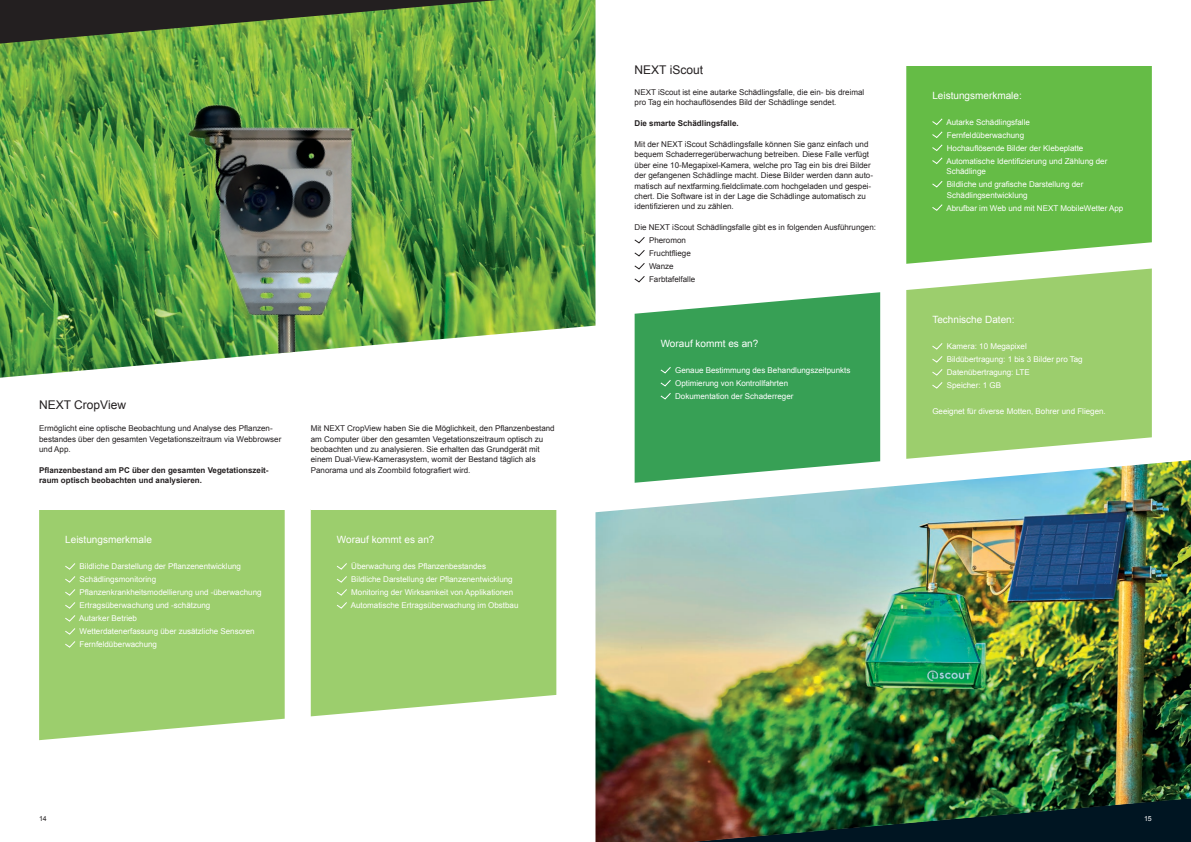
<style>
.page{position:relative;width:1191px;height:842px;background:#fff}
.page>*{position:absolute;margin:0;border:0;box-sizing:border-box;transform-origin:0 0}
.t1{font:12px "Arial";color:#231f20}
.t2{font:10px "Arial";color:#fff}
.t3{font:8px/10.4px "Arial";color:#231f20}
.t4{font:8px/13px "Arial";color:#fff}
.t5{font:700 8px/10.4px "Arial";color:#231f20}
.t6{font:7px "Arial";color:#231f20}
.t7{font:7px "Arial";color:#fff}
</style>
<div class="page">
<svg style="left:634px;top:237px;width:11px;height:46px"></svg>
<svg style="left:906px;top:269px;width:245px;height:190px;background:#a7d37d"></svg>
<svg style="left:634px;top:292px;width:246px;height:168px;background:#44a660"></svg>
<svg style="left:660px;top:366px;width:11px;height:7px"></svg>
<svg style="left:660px;top:379px;width:11px;height:7px"></svg>
<svg style="left:660px;top:392px;width:11px;height:7px"></svg>
<div style="left:906px;top:66px;width:245px;height:198px;background:#65bc46"></div>
<svg style="left:931px;top:118px;width:12px;height:7px"></svg>
<svg style="left:931px;top:131px;width:12px;height:7px"></svg>
<svg style="left:931px;top:144px;width:12px;height:7px"></svg>
<svg style="left:931px;top:157px;width:12px;height:7px"></svg>
<svg style="left:931px;top:181px;width:12px;height:7px"></svg>
<svg style="left:931px;top:204px;width:12px;height:7px"></svg>
<svg style="left:931px;top:343px;width:12px;height:7px"></svg>
<svg style="left:931px;top:356px;width:12px;height:7px"></svg>
<svg style="left:931px;top:369px;width:12px;height:7px"></svg>
<svg style="left:931px;top:382px;width:12px;height:7px"></svg>
<img style="left:595px;top:460px;width:596px;height:382px">
<div style="left:39px;top:510px;width:246px;height:230px;background:#9cce6d"></div>
<svg style="left:65px;top:563px;width:11px;height:7px"></svg>
<svg style="left:65px;top:576px;width:11px;height:7px"></svg>
<svg style="left:65px;top:589px;width:11px;height:7px"></svg>
<svg style="left:65px;top:602px;width:11px;height:7px"></svg>
<svg style="left:65px;top:615px;width:11px;height:7px"></svg>
<svg style="left:65px;top:628px;width:11px;height:7px"></svg>
<svg style="left:65px;top:641px;width:11px;height:7px"></svg>
<div style="left:311px;top:510px;width:245px;height:206px;background:#9cce6d"></div>
<svg style="left:336px;top:563px;width:11px;height:7px"></svg>
<svg style="left:336px;top:576px;width:11px;height:7px"></svg>
<svg style="left:336px;top:589px;width:11px;height:7px"></svg>
<svg style="left:336px;top:602px;width:11px;height:7px"></svg>
<img style="left:0;top:0;width:595px;height:378px">
<img style="left:115px;top:85px;width:289px;height:279px">
<h1 class="t1" style="left:39px;top:397px;width:88px">NEXT CropView</h1>
<p class="t3" style="left:39px;top:423px;width:244px">Ermöglicht eine optische Beobachtung und Analyse des Pflanzen&shy;bestandes über den gesamten Vegetationszeitraum via Webbrowser und App.</p>
<p class="t5" style="left:39px;top:465px;width:231px">Pflanzenbestand am PC über den gesamten Vegetationszeit&shy;raum optisch beobachten und analysieren.</p>
<p class="t2" style="left:65px;top:533px;width:88px">Leistungsmerkmale</p>
<p class="t4" style="left:79px;top:560px;width:184px">Bildliche Darstellung der Pflanzenentwicklung Schädlingsmonitoring Pflanzenkrankheitsmodellierung und -überwachung Ertragsüberwachung und -schätzung<br>Autarker Betrieb<br>Wetterdatenerfassung über zusätzliche Sensoren Fernfeldüberwachung</p>
<p class="t3" style="left:311px;top:423px;width:245px">Mit NEXT CropView haben Sie die Möglichkeit, den Pflanzenbestand am Computer über den gesamten Vegetationszeitraum optisch zu beobachten und zu analysieren. Sie erhalten das Grundgerät mit einem Dual-View-Kamerasystem, womit der Bestand täglich als Panorama und als Zoombild fotografiert wird.</p>
<p class="t2" style="left:337px;top:533px;width:99px">Worauf kommt es an?</p>
<p class="t4" style="left:351px;top:560px;width:169px">Überwachung des Pflanzenbestandes<br>Bildliche Darstellung der Pflanzenentwicklung Monitoring der Wirksamkeit von Applikationen Automatische Ertragsüberwachung im Obstbau</p>
<h1 class="t1" style="left:634px;top:62px;width:70px">NEXT iScout</h1>
<p class="t3" style="left:634px;top:87px;width:231px">NEXT iScout ist eine autarke Schädlingsfalle, die ein- bis dreimal pro Tag ein hochauflösendes Bild der Schädlinge sendet.</p>
<p class="t5" style="left:634px;top:118px;width:106px">Die smarte Schädlingsfalle.</p>
<p class="t3" style="left:634px;top:139px;width:240px">Mit der NEXT iScout Schädlingsfalle können Sie ganz einfach und bequem Schaderregerüberwachung betreiben. Diese Falle verfügt über eine 10-Megapixel-Kamera, welche pro Tag ein bis drei Bilder der gefangenen Schädlinge macht. Diese Bilder werden dann auto&shy;matisch auf nextfarming.fieldclimate.com hochgeladen und gespei&shy;chert. Die Software ist in der Lage die Schädlinge automatisch zu identifizieren und zu zählen.</p>
<p class="t3" style="left:649px;top:221px;width:228px;line-height:13px;text-indent:-14px">Die NEXT iScout Schädlingsfalle gibt es in folgenden Ausführungen:<br>Pheromon<br>Fruchtfliege<br>Wanze<br>Farbtafelfalle</p>
<p class="t2" style="left:660px;top:337px;width:99px">Worauf kommt es an?</p>
<p class="t4" style="left:675px;top:364px;width:177px">Genaue Bestimmung des Behandlungszeitpunkts<br>Optimierung von Kontrollfahrten<br>Dokumentation der Schaderreger</p>
<p class="t2" style="left:932px;top:89px;width:91px">Leistungsmerkmale:</p>
<p class="t4" style="left:946px;top:116px;width:162px">Autarke Schädlingsfalle Fernfeldüberwachung<br>Hochauflösende Bilder der Klebeplatte Automatische Identifizierung und Zählung der</p>
<p class="t4" style="left:946px;top:165px;width:138px">Schädlinge<br>Bildliche und grafische Darstellung der</p>
<p class="t4" style="left:946px;top:188px;width:178px">Schädlingsentwicklung<br>Abrufbar im Web und mit NEXT MobileWetter App</p>
<p class="t2" style="left:932px;top:313px;width:84px">Technische Daten:</p>
<p class="t4" style="left:946px;top:340px;width:137px">Kamera: 10 Megapixel<br>Bildübertragung: 1 bis 3 Bilder pro Tag<br>Datenübertragung: LTE<br>Speicher: 1 GB</p>
<p class="t4" style="left:932px;top:405px;width:175px">Geeignet für diverse Motten, Bohrer und Fliegen.</p>
<p class="t6" style="left:39px;top:814px;width:9px">14</p>
<p class="t7" style="left:1144px;top:814px;width:9px">15</p>
</div>
